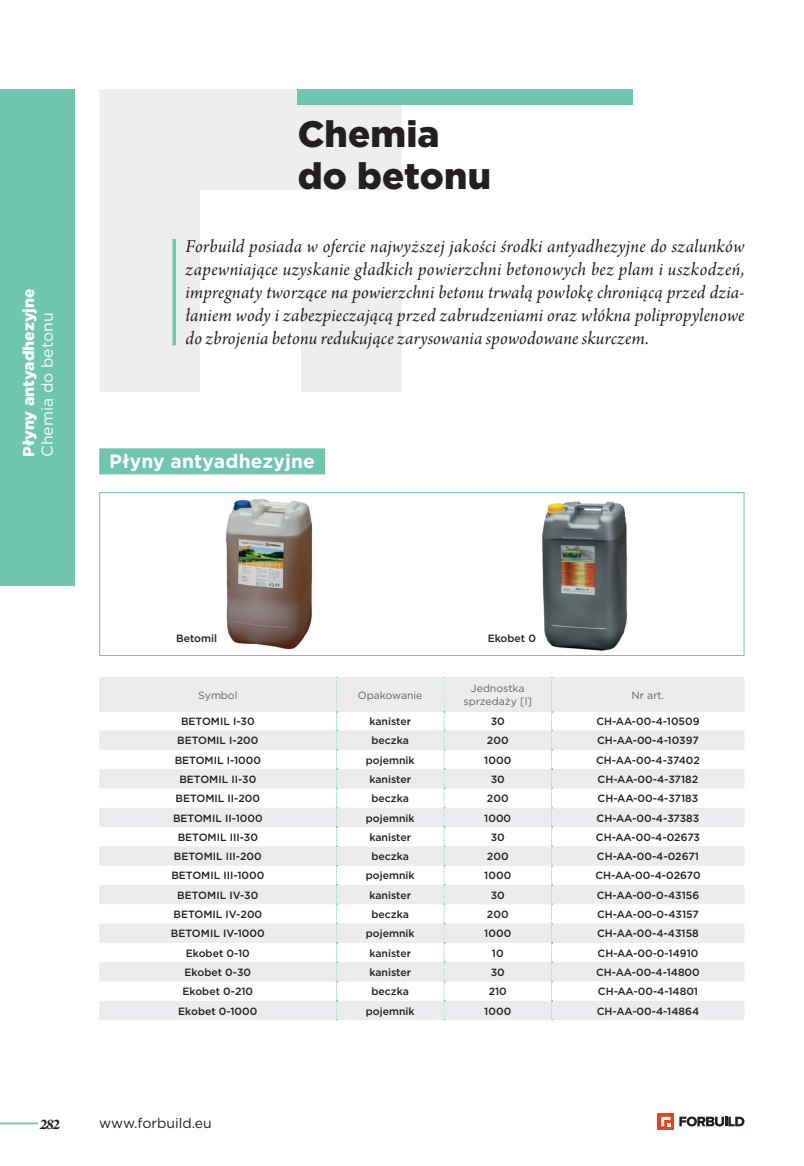
<style>
.page{position:relative;width:804px;height:1166px;background:#fff}
.page>*{position:absolute;margin:0;border:0;box-sizing:border-box;transform-origin:0 0}
.t1{font:900 36.75px/42px "Gotham";letter-spacing:.005em;color:#231f20}
.t2{font:19.25px/23.1px "Arno Pro Italic Subhead";letter-spacing:.01em;color:#231f20;text-align:justify}
.t3{font:700 19.25px "Gotham";letter-spacing:.01em;color:#fff}
.t4{font:900 15.75px "Gotham";color:#fff}
.t5{font:15.75px "Gotham";color:#fff}
.t6{font:italic 700 15.75px "Arno Pro";color:#231f20}
.t7{font:14px "Gotham";color:#231f20}
.t8{font:500 10.5px "Gotham";color:#231f20}
.t9{font:10.5px/12.6px "Gotham";color:#636366;text-align:center}
</style>
<div class="page">
<hr style="left:0;top:1122px;width:38px;height:2px;background:#6ec7ad">
<svg style="left:657px;top:1113px;width:17px;height:16px"></svg>
<svg style="left:661px;top:1117px;width:9px;height:9px"></svg>
<svg style="left:679px;top:1116px;width:65px;height:10px"></svg>
<div style="left:0;top:89px;width:74px;height:496px;background:#6ec7ad"></div>
<svg style="left:99px;top:89px;width:303px;height:303px;fill:#eeeeef"></svg>
<div style="left:301px;top:291px;width:101px;height:101px;background:#eeeeef"></div>
<div style="left:298px;top:89px;width:334px;height:16px;background:#6ec7ad"></div>
<svg style="left:172px;top:239px;width:4px;height:106px"></svg>
<div style="left:99px;top:448px;width:226px;height:26px;background:#6ec7ad"></div>
<svg style="left:99px;top:677px;width:645px;height:343px;fill:#ececee"></svg>
<svg style="left:336px;top:677px;width:1px;height:343px"></svg>
<svg style="left:443px;top:677px;width:2px;height:343px"></svg>
<svg style="left:551px;top:677px;width:1px;height:343px"></svg>
<img style="left:542px;top:501px;width:86px;height:150px">
<div style="left:99px;top:492px;width:645px;height:164px;border:1px solid #6ec7ad"></div>
<img style="left:226px;top:499px;width:87px;height:151px">
<h3 class="t4" style="left:18px;top:457px;width:170px;rotate:-90deg">Płyny antyadhezyjne</h3>
<h3 class="t5" style="left:37px;top:457px;width:146px;rotate:-90deg">Chemia do betonu</h3>
<h1 class="t1" style="left:298px;top:113px;width:195px">Chemia do betonu</h1>
<p class="t2" style="left:185px;top:236px;width:560px">Forbuild posiada w ofercie najwyższej jakości środki antyadhezyjne do szalunków zapewniające uzyskanie gładkich powierzchni betonowych bez plam i uszkodzeń, impregnaty tworzące na powierzchni betonu trwałą powłokę chroniącą przed dzia&shy;łaniem wody i zabezpieczającą przed zabrudzeniami oraz włókna polipropylenowe do zbrojenia betonu redukujące zarysowania spowodowane skurczem.</p>
<h2 class="t3" style="left:109px;top:449px;width:207px">Płyny antyadhezyjne</h2>
<p class="t8" style="left:176px;top:631px;width:42px">Betomil</p>
<p class="t8" style="left:487px;top:631px;width:50px">Ekobet 0</p>
<p class="t9" style="left:198px;top:688px;width:41px">Symbol</p>
<p class="t9" style="left:358px;top:688px;width:66px">Opakowanie</p>
<p class="t9" style="left:463px;top:682px;width:70px">Jednostka sprzedaży [l]</p>
<p class="t9" style="left:631px;top:688px;width:34px">Nr art.</p>
<p class="t8" style="left:181px;top:714px;width:75px">BETOMIL I-30</p>
<p class="t8" style="left:369px;top:714px;width:43px">kanister</p>
<p class="t8" style="left:490px;top:714px;width:16px">30</p>
<p class="t8" style="left:596px;top:714px;width:105px">CH-AA-00-4-10509</p>
<p class="t8" style="left:177px;top:733px;width:83px">BETOMIL I-200</p>
<p class="t8" style="left:371px;top:733px;width:39px">beczka</p>
<p class="t8" style="left:487px;top:733px;width:23px">200</p>
<p class="t8" style="left:597px;top:733px;width:103px">CH-AA-00-4-10397</p>
<p class="t8" style="left:175px;top:753px;width:88px">BETOMIL I-1000</p>
<p class="t8" style="left:366px;top:753px;width:50px">pojemnik</p>
<p class="t8" style="left:484px;top:753px;width:28px">1000</p>
<p class="t8" style="left:596px;top:753px;width:105px">CH-AA-00-4-37402</p>
<p class="t8" style="left:179px;top:772px;width:78px">BETOMIL II-30</p>
<p class="t8" style="left:369px;top:772px;width:43px">kanister</p>
<p class="t8" style="left:490px;top:772px;width:16px">30</p>
<p class="t8" style="left:597px;top:772px;width:102px">CH-AA-00-4-37182</p>
<p class="t8" style="left:175px;top:791px;width:86px">BETOMIL II-200</p>
<p class="t8" style="left:371px;top:791px;width:39px">beczka</p>
<p class="t8" style="left:487px;top:791px;width:23px">200</p>
<p class="t8" style="left:597px;top:791px;width:102px">CH-AA-00-4-37183</p>
<p class="t8" style="left:173px;top:811px;width:91px">BETOMIL II-1000</p>
<p class="t8" style="left:366px;top:811px;width:50px">pojemnik</p>
<p class="t8" style="left:484px;top:811px;width:28px">1000</p>
<p class="t8" style="left:596px;top:811px;width:104px">CH-AA-00-4-37383</p>
<p class="t8" style="left:178px;top:830px;width:82px">BETOMIL III-30</p>
<p class="t8" style="left:369px;top:830px;width:43px">kanister</p>
<p class="t8" style="left:490px;top:830px;width:16px">30</p>
<p class="t8" style="left:596px;top:830px;width:106px">CH-AA-00-4-02673</p>
<p class="t8" style="left:174px;top:849px;width:89px">BETOMIL III-200</p>
<p class="t8" style="left:371px;top:849px;width:39px">beczka</p>
<p class="t8" style="left:487px;top:849px;width:23px">200</p>
<p class="t8" style="left:597px;top:849px;width:104px">CH-AA-00-4-02671</p>
<p class="t8" style="left:171px;top:869px;width:94px">BETOMIL III-1000</p>
<p class="t8" style="left:366px;top:869px;width:50px">pojemnik</p>
<p class="t8" style="left:484px;top:869px;width:28px">1000</p>
<p class="t8" style="left:595px;top:869px;width:107px">CH-AA-00-4-02670</p>
<p class="t8" style="left:177px;top:888px;width:83px">BETOMIL IV-30</p>
<p class="t8" style="left:369px;top:888px;width:43px">kanister</p>
<p class="t8" style="left:490px;top:888px;width:16px">30</p>
<p class="t8" style="left:596px;top:888px;width:104px">CH-AA-00-0-43156</p>
<p class="t8" style="left:173px;top:907px;width:90px">BETOMIL IV-200</p>
<p class="t8" style="left:371px;top:907px;width:39px">beczka</p>
<p class="t8" style="left:487px;top:907px;width:23px">200</p>
<p class="t8" style="left:597px;top:907px;width:103px">CH-AA-00-0-43157</p>
<p class="t8" style="left:171px;top:927px;width:95px">BETOMIL IV-1000</p>
<p class="t8" style="left:366px;top:927px;width:50px">pojemnik</p>
<p class="t8" style="left:484px;top:927px;width:28px">1000</p>
<p class="t8" style="left:597px;top:927px;width:103px">CH-AA-00-4-43158</p>
<p class="t8" style="left:186px;top:946px;width:65px">Ekobet 0-10</p>
<p class="t8" style="left:369px;top:946px;width:43px">kanister</p>
<p class="t8" style="left:492px;top:946px;width:13px">10</p>
<p class="t8" style="left:597px;top:946px;width:102px">CH-AA-00-0-14910</p>
<p class="t8" style="left:184px;top:965px;width:68px">Ekobet 0-30</p>
<p class="t8" style="left:369px;top:965px;width:43px">kanister</p>
<p class="t8" style="left:490px;top:965px;width:16px">30</p>
<p class="t8" style="left:596px;top:965px;width:105px">CH-AA-00-4-14800</p>
<p class="t8" style="left:182px;top:985px;width:72px">Ekobet 0-210</p>
<p class="t8" style="left:371px;top:985px;width:39px">beczka</p>
<p class="t8" style="left:488px;top:985px;width:20px">210</p>
<p class="t8" style="left:598px;top:985px;width:102px">CH-AA-00-4-14801</p>
<p class="t8" style="left:178px;top:1004px;width:81px">Ekobet 0-1000</p>
<p class="t8" style="left:366px;top:1004px;width:50px">pojemnik</p>
<p class="t8" style="left:484px;top:1004px;width:28px">1000</p>
<p class="t8" style="left:596px;top:1004px;width:104px">CH-AA-00-4-14864</p>
<h3 class="t6" style="left:39px;top:1114px;width:22px">282</h3>
<h3 class="t7" style="left:99px;top:1114px;width:114px">www.forbuild.eu</h3>
</div>
